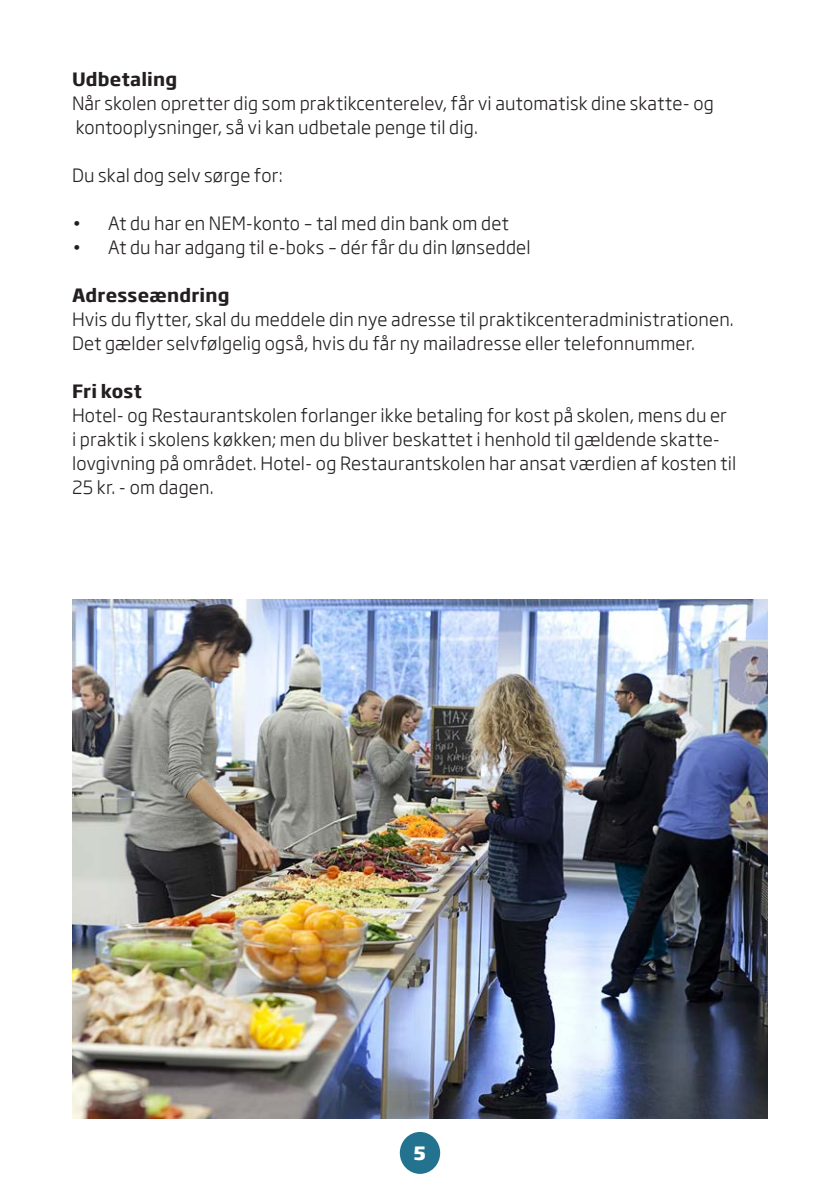
<style>
.page{position:relative;width:840px;height:1191px;background:#fff}
.page>*{position:absolute;margin:0;border:0;box-sizing:border-box;transform-origin:0 0}
.t1{font:300 18px/24px "Soho Gothic Std";letter-spacing:.01em;color:#231f20}
.t2{font:700 18px "Soho Gothic Std";letter-spacing:.015em;color:#231f20}
.t3{font:800 18px "Soho Gothic Std";color:#fff}
</style>
<div class="page">
<img style="left:72px;top:599px;width:695px;height:520px">
<div style="left:399px;top:1132px;width:41px;height:41px;background:#237390;border-radius:50%"></div>
<p class="t2" style="left:72px;top:68px;width:107px">Udbetaling</p>
<p class="t1" style="left:72px;top:92px;width:643px">Når skolen opretter dig som praktikcenterelev, får vi automatisk dine skatte- og kontooplysninger, så vi kan udbetale penge til dig.</p>
<p class="t1" style="left:72px;top:164px;width:212px">Du skal dog selv sørge for:</p>
<p class="t1" style="left:72px;top:212px;width:438px">• At du har en NEM-konto – tal med din bank om det</p>
<p class="t1" style="left:72px;top:236px;width:460px">• At du har adgang til e-boks – dér får du din lønseddel</p>
<p class="t2" style="left:72px;top:284px;width:159px">Adresseændring</p>
<p class="t1" style="left:72px;top:308px;width:663px">Hvis du flytter, skal du meddele din nye adresse til praktikcenteradministrationen.<br>Det gælder selvfølgelig også, hvis du får ny mailadresse eller telefonnummer.</p>
<p class="t2" style="left:72px;top:380px;width:71px">Fri kost</p>
<p class="t1" style="left:72px;top:404px;width:665px">Hotel- og Restaurantskolen forlanger ikke betaling for kost på skolen, mens du er<br>i praktik i skolens køkken; men du bliver beskattet i henhold til gældende skatte&shy;lovgivning på området. Hotel- og Restaurantskolen har ansat værdien af kosten til</p>
<p class="t1" style="left:72px;top:476px;width:143px">25 kr. - om dagen.</p>
<p class="t3" style="left:414px;top:1141px;width:14px">5</p>
</div>
